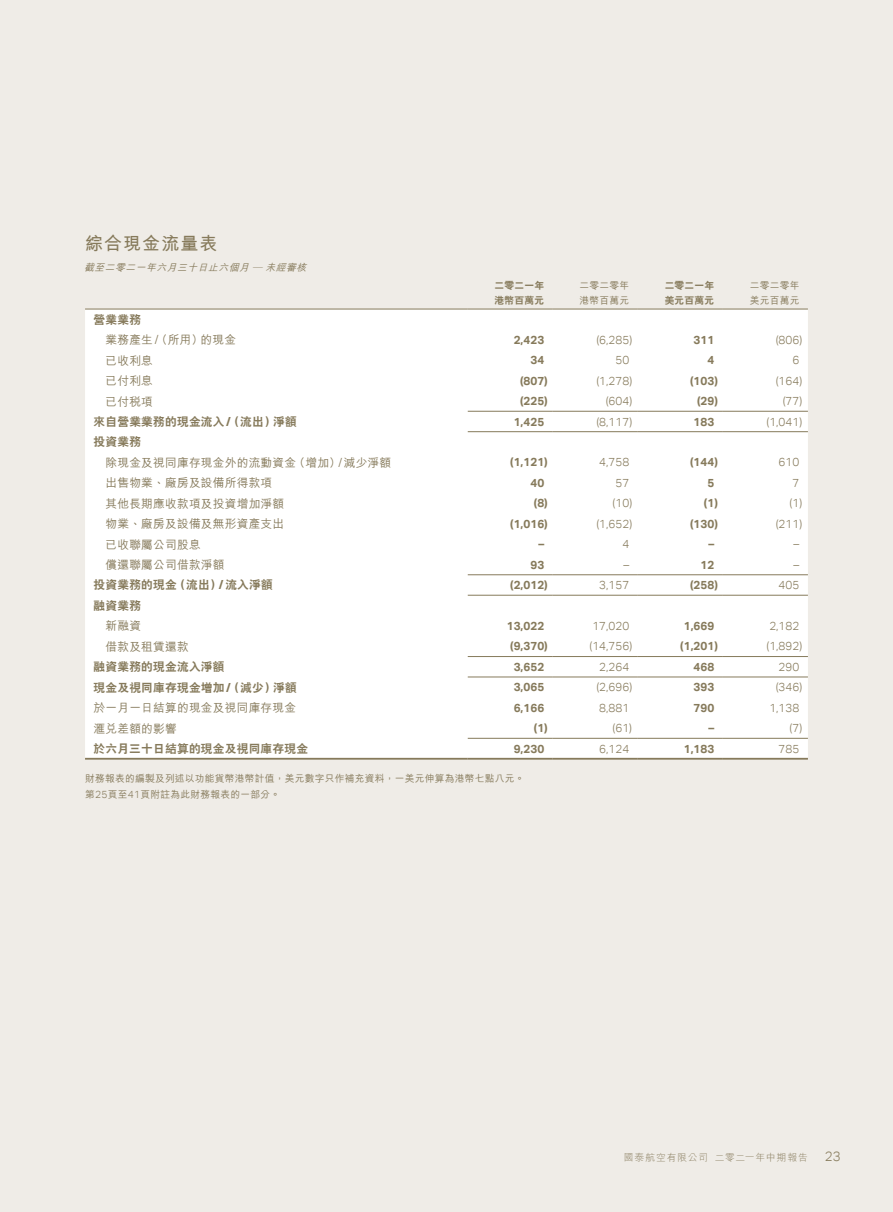
<style>
.page{position:relative;width:893px;height:1212px;background:#efece7}
.page>*{position:absolute;margin:0;border:0;box-sizing:border-box;transform-origin:0 0}
.t1{font:700 18px "M Hei HK";letter-spacing:.06em;color:#867a5b}
.t2{font:300 13.5px "Cathay Pacific";color:#867a5b}
.t3{font:300 11.7px "Cathay Pacific";color:#867a5b}
.t4{font:700 11.7px "Cathay Pacific";color:#867a5b}
.t5{font:500 11.7px "M Hei HK";letter-spacing:.02em;color:#867a5b}
.t6{font:800 11.7px "C Hei 2 HK";letter-spacing:.02em;color:#867a5b}
.t7{font:500 9.75px/14.1px "M Hei HK";letter-spacing:.025em;color:#867a5b}
.t8{font:italic 500 9.75px "M Hei HK";color:#867a5b}
.t9{font:800 9.75px/14.1px "C Hei 2 HK";letter-spacing:.025em;color:#867a5b}
.t10{font:300 9.75px "M Hei HK";letter-spacing:.09em;color:#867a5b}
.s1{font-family:"Cathay Pacific";font-weight:300;font-size:12.45px}
.s2{font-family:"Cathay Pacific";font-weight:700;font-size:12.3px}
.s3{font-family:"Cathay Pacific";font-weight:300;font-size:10.35px}
</style>
<div class="page">
<div style="left:85px;top:310px;width:723px;height:447px;background:#fff"></div>
<hr style="left:85px;top:309px;width:383px;height:1px;background:#867a5b">
<hr style="left:468px;top:309px;width:85px;height:1px;background:#867a5b">
<hr style="left:553px;top:309px;width:85px;height:1px;background:#867a5b">
<hr style="left:638px;top:309px;width:85px;height:1px;background:#867a5b">
<hr style="left:723px;top:309px;width:85px;height:1px;background:#867a5b">
<hr style="left:468px;top:411px;width:85px;height:1px;background:#867a5b">
<hr style="left:553px;top:411px;width:85px;height:1px;background:#867a5b">
<hr style="left:638px;top:411px;width:85px;height:1px;background:#867a5b">
<hr style="left:723px;top:411px;width:85px;height:1px;background:#867a5b">
<hr style="left:468px;top:431px;width:85px;height:1px;background:#867a5b">
<hr style="left:553px;top:431px;width:85px;height:1px;background:#867a5b">
<hr style="left:638px;top:431px;width:85px;height:1px;background:#867a5b">
<hr style="left:723px;top:431px;width:85px;height:1px;background:#867a5b">
<hr style="left:468px;top:574px;width:85px;height:1px;background:#867a5b">
<hr style="left:553px;top:574px;width:85px;height:1px;background:#867a5b">
<hr style="left:638px;top:574px;width:85px;height:1px;background:#867a5b">
<hr style="left:723px;top:574px;width:85px;height:1px;background:#867a5b">
<hr style="left:468px;top:595px;width:85px;height:1px;background:#867a5b">
<hr style="left:553px;top:595px;width:85px;height:1px;background:#867a5b">
<hr style="left:638px;top:595px;width:85px;height:1px;background:#867a5b">
<hr style="left:723px;top:595px;width:85px;height:1px;background:#867a5b">
<hr style="left:468px;top:656px;width:85px;height:1px;background:#867a5b">
<hr style="left:553px;top:656px;width:85px;height:1px;background:#867a5b">
<hr style="left:638px;top:656px;width:85px;height:1px;background:#867a5b">
<hr style="left:723px;top:656px;width:85px;height:1px;background:#867a5b">
<hr style="left:468px;top:677px;width:85px;height:1px;background:#867a5b">
<hr style="left:553px;top:677px;width:85px;height:1px;background:#867a5b">
<hr style="left:638px;top:677px;width:85px;height:1px;background:#867a5b">
<hr style="left:723px;top:677px;width:85px;height:1px;background:#867a5b">
<hr style="left:468px;top:738px;width:85px;height:1px;background:#867a5b">
<hr style="left:553px;top:738px;width:85px;height:1px;background:#867a5b">
<hr style="left:638px;top:738px;width:85px;height:1px;background:#867a5b">
<hr style="left:723px;top:738px;width:85px;height:1px;background:#867a5b">
<hr style="left:85px;top:758px;width:383px;height:2px;background:#867a5b">
<hr style="left:468px;top:758px;width:85px;height:2px;background:#867a5b">
<hr style="left:553px;top:758px;width:85px;height:2px;background:#867a5b">
<hr style="left:638px;top:758px;width:85px;height:2px;background:#867a5b">
<hr style="left:723px;top:758px;width:85px;height:2px;background:#867a5b">
<h1 class="t1" style="left:85px;top:230px;width:134px">綜合現金流量表</h1>
<p class="t8" style="left:84px;top:260px;width:227px">截至二零二一年六月三十日止六個月 — 未經審核</p>
<p class="t9" style="left:495px;top:279px;width:51px">二零二一年港幣百萬元</p>
<p class="t7" style="left:580px;top:278px;width:51px">二零二零年港幣百萬元</p>
<p class="t9" style="left:665px;top:279px;width:51px">二零二一年美元百萬元</p>
<p class="t7" style="left:750px;top:278px;width:51px">二零二零年美元百萬元</p>
<p class="t6" style="left:94px;top:313px;width:49px">營業業務</p>
<p class="t5" style="left:105px;top:331px;width:132px">業務產生<span class="s1">/</span>（所用）的現金</p>
<p class="t4" style="left:514px;top:333px;width:32px">2,423</p>
<p class="t3" style="left:596px;top:333px;width:37px">(6,285)</p>
<p class="t4" style="left:694px;top:333px;width:22px">311</p>
<p class="t3" style="left:776px;top:333px;width:28px">(806)</p>
<p class="t5" style="left:105px;top:352px;width:49px">已收利息</p>
<p class="t4" style="left:530px;top:353px;width:15px">34</p>
<p class="t3" style="left:615px;top:353px;width:15px">50</p>
<p class="t4" style="left:707px;top:353px;width:8px">4</p>
<p class="t3" style="left:792px;top:353px;width:8px">6</p>
<p class="t5" style="left:105px;top:372px;width:49px">已付利息</p>
<p class="t4" style="left:520px;top:374px;width:29px">(807)</p>
<p class="t3" style="left:596px;top:374px;width:37px">(1,278)</p>
<p class="t4" style="left:690px;top:374px;width:29px">(103)</p>
<p class="t3" style="left:776px;top:374px;width:28px">(164)</p>
<p class="t5" style="left:105px;top:393px;width:49px">已付稅項</p>
<p class="t4" style="left:520px;top:394px;width:29px">(225)</p>
<p class="t3" style="left:606px;top:394px;width:28px">(604)</p>
<p class="t4" style="left:697px;top:394px;width:22px">(29)</p>
<p class="t3" style="left:783px;top:394px;width:21px">(77)</p>
<p class="t6" style="left:94px;top:416px;width:205px">來自營業業務的現金流入<span class="s2">/</span>（流出）淨額</p>
<p class="t4" style="left:514px;top:415px;width:32px">1,425</p>
<p class="t3" style="left:596px;top:415px;width:37px">(8,117)</p>
<p class="t4" style="left:694px;top:415px;width:22px">183</p>
<p class="t3" style="left:766px;top:415px;width:37px">(1,041)</p>
<p class="t6" style="left:94px;top:436px;width:49px">投資業務</p>
<p class="t5" style="left:105px;top:454px;width:287px">除現金及視同庫存現金外的流動資金（增加）<span class="s1">/</span>減少淨額</p>
<p class="t4" style="left:510px;top:455px;width:39px">(1,121)</p>
<p class="t3" style="left:599px;top:455px;width:32px">4,758</p>
<p class="t4" style="left:690px;top:455px;width:29px">(144)</p>
<p class="t3" style="left:779px;top:455px;width:22px">610</p>
<p class="t5" style="left:105px;top:474px;width:168px">出售物業、廠房及設備所得款項</p>
<p class="t4" style="left:530px;top:476px;width:15px">40</p>
<p class="t3" style="left:615px;top:476px;width:15px">57</p>
<p class="t4" style="left:707px;top:476px;width:8px">5</p>
<p class="t3" style="left:792px;top:476px;width:8px">7</p>
<p class="t5" style="left:105px;top:495px;width:180px">其他長期應收款項及投資增加淨額</p>
<p class="t4" style="left:534px;top:496px;width:15px">(8)</p>
<p class="t3" style="left:613px;top:496px;width:21px">(10)</p>
<p class="t4" style="left:704px;top:496px;width:15px">(1)</p>
<p class="t3" style="left:790px;top:496px;width:14px">(1)</p>
<p class="t5" style="left:105px;top:515px;width:180px">物業、廠房及設備及無形資產支出</p>
<p class="t4" style="left:510px;top:517px;width:39px">(1,016)</p>
<p class="t3" style="left:596px;top:517px;width:37px">(1,652)</p>
<p class="t4" style="left:690px;top:517px;width:29px">(130)</p>
<p class="t3" style="left:776px;top:517px;width:28px">(211)</p>
<p class="t5" style="left:105px;top:536px;width:97px">已收聯屬公司股息</p>
<p class="t4" style="left:538px;top:537px;width:7px">–</p>
<p class="t3" style="left:622px;top:537px;width:8px">4</p>
<p class="t4" style="left:708px;top:537px;width:7px">–</p>
<p class="t3" style="left:794px;top:537px;width:7px">–</p>
<p class="t5" style="left:105px;top:556px;width:121px">償還聯屬公司借款淨額</p>
<p class="t4" style="left:530px;top:558px;width:15px">93</p>
<p class="t3" style="left:623px;top:558px;width:7px">–</p>
<p class="t4" style="left:700px;top:558px;width:15px">12</p>
<p class="t3" style="left:794px;top:558px;width:7px">–</p>
<p class="t6" style="left:94px;top:579px;width:181px">投資業務的現金（流出）<span class="s2">/</span>流入淨額</p>
<p class="t4" style="left:510px;top:578px;width:39px">(2,012)</p>
<p class="t3" style="left:599px;top:578px;width:32px">3,157</p>
<p class="t4" style="left:690px;top:578px;width:29px">(258)</p>
<p class="t3" style="left:779px;top:578px;width:22px">405</p>
<p class="t6" style="left:94px;top:600px;width:49px">融資業務</p>
<p class="t5" style="left:105px;top:617px;width:37px">新融資</p>
<p class="t4" style="left:507px;top:619px;width:39px">13,022</p>
<p class="t3" style="left:592px;top:619px;width:38px">17,020</p>
<p class="t4" style="left:684px;top:619px;width:32px">1,669</p>
<p class="t3" style="left:769px;top:619px;width:32px">2,182</p>
<p class="t5" style="left:105px;top:638px;width:85px">借款及租賃還款</p>
<p class="t4" style="left:510px;top:639px;width:39px">(9,370)</p>
<p class="t3" style="left:589px;top:639px;width:44px">(14,756)</p>
<p class="t4" style="left:680px;top:639px;width:39px">(1,201)</p>
<p class="t3" style="left:766px;top:639px;width:37px">(1,892)</p>
<p class="t6" style="left:94px;top:661px;width:133px">融資業務的現金流入淨額</p>
<p class="t4" style="left:514px;top:660px;width:32px">3,652</p>
<p class="t3" style="left:599px;top:660px;width:32px">2,264</p>
<p class="t4" style="left:694px;top:660px;width:22px">468</p>
<p class="t3" style="left:779px;top:660px;width:22px">290</p>
<p class="t6" style="left:94px;top:681px;width:205px">現金及視同庫存現金增加<span class="s2">/</span>（減少）淨額</p>
<p class="t4" style="left:514px;top:680px;width:32px">3,065</p>
<p class="t3" style="left:596px;top:680px;width:37px">(2,696)</p>
<p class="t4" style="left:694px;top:680px;width:22px">393</p>
<p class="t3" style="left:776px;top:680px;width:28px">(346)</p>
<p class="t5" style="left:94px;top:699px;width:204px">於一月一日結算的現金及視同庫存現金</p>
<p class="t4" style="left:514px;top:701px;width:32px">6,166</p>
<p class="t3" style="left:599px;top:701px;width:32px">8,881</p>
<p class="t4" style="left:694px;top:701px;width:22px">790</p>
<p class="t3" style="left:769px;top:701px;width:32px">1,138</p>
<p class="t5" style="left:94px;top:720px;width:85px">滙兌差額的影響</p>
<p class="t4" style="left:534px;top:721px;width:15px">(1)</p>
<p class="t3" style="left:613px;top:721px;width:21px">(61)</p>
<p class="t4" style="left:708px;top:721px;width:7px">–</p>
<p class="t3" style="left:790px;top:721px;width:14px">(7)</p>
<p class="t6" style="left:94px;top:743px;width:216px">於六月三十日結算的現金及視同庫存現金</p>
<p class="t4" style="left:514px;top:742px;width:32px">9,230</p>
<p class="t3" style="left:599px;top:742px;width:32px">6,124</p>
<p class="t4" style="left:684px;top:742px;width:32px">1,183</p>
<p class="t3" style="left:779px;top:742px;width:22px">785</p>
<p class="t7" style="left:85px;top:769px;width:441px;line-height:16.2px">財務報表的編製及列述以功能貨幣港幣計值，美元數字只作補充資料，一美元伸算為港幣七點八元。第<span class="s3">25</span>頁至<span class="s3">41</span>頁附註為此財務報表的一部分。</p>
<p class="t10" style="left:624px;top:1152px;width:186px">國泰航空有限公司 二零二一年中期報告</p>
<p class="t2" style="left:825px;top:1148px;width:17px">23</p>
</div>
